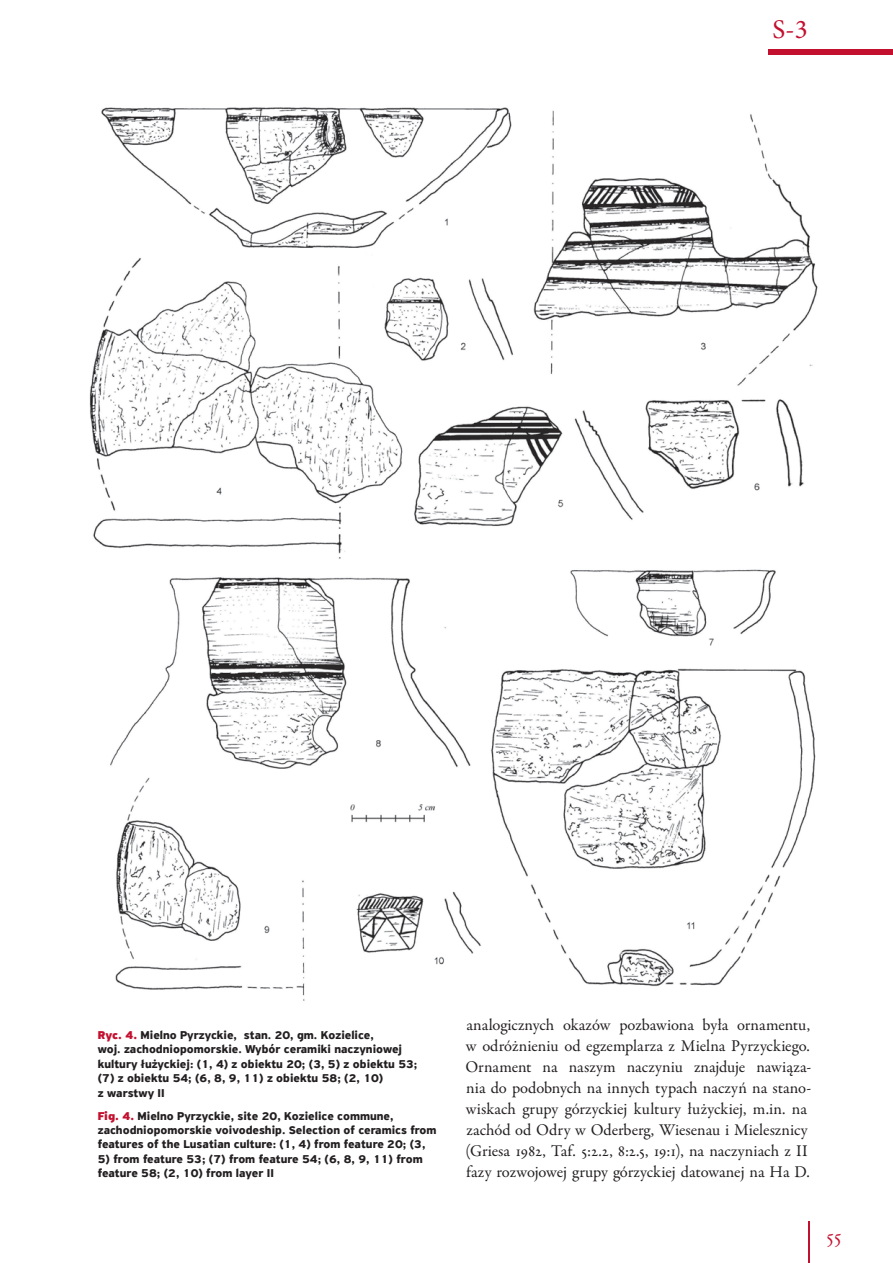
<style>
.page{position:relative;width:893px;height:1263px;background:#fff}
.page>*{position:absolute;margin:0;border:0;box-sizing:border-box;transform-origin:0 0}
.t1{font:27px "Minion Pro";color:#c3102f}
.t2{font:21px "Adobe Garamond Pro";color:#c3102f}
.t3{font:16.5px/21px "Garamond Premr Pro";letter-spacing:.005em;color:#231f20}
.t4{font:700 12px/14.4px "PF Highway Sans Pro";color:#231f20}
.s1{font-weight:900;color:#c3102f}
</style>
<div class="page">
<div style="left:769px;top:49px;width:124px;height:6px;background:#c3102f"></div>
<hr style="left:808px;top:1221px;width:1px;height:42px;background:#c3102f">
<img style="left:89px;top:107px;width:729px;height:894px">
<h1 class="t1" style="left:772px;top:13px;width:37px">S-3</h1>
<p class="t4" style="left:98px;top:1028px;width:321px"><span class="s1">Ryc. 4.</span> Mielno Pyrzyckie, stan. 20, gm. Kozielice,<br>woj. zachodniopomorskie. Wybór ceramiki naczyniowej kultury łużyckiej: (1, 4) z obiektu 20; (3, 5) z obiektu 53; (7) z obiektu 54; (6, 8, 9, 11) z obiektu 58; (2, 10)<br>z warstwy II</p>
<p class="t4" style="left:98px;top:1109px;width:340px"><span class="s1">Fig. 4.</span> Mielno Pyrzyckie, site 20, Kozielice commune, zachodniopomorskie voivodeship. Selection of ceramics from features of the Lusatian culture: (1, 4) from feature 20; (3,</p>
<p class="t4" style="left:98px;top:1152px;width:326px">5) from feature 53; (7) from feature 54; (6, 8, 9, 11) from feature 58; (2, 10) from layer II</p>
<p class="t3" style="left:465px;top:1015px;width:347px">analogicznych okazów pozbawiona była ornamentu, w odróżnieniu od egzemplarza z Mielna Pyrzyckiego.<br>Ornament na naszym naczyniu znajduje nawiąza&shy;nia do podobnych na innych typach naczyń na stano&shy;wiskach grupy górzyckiej kultury łużyckiej, m.in. na zachód od Odry w Oderberg, Wiesenau i Mielesznicy (Griesa 1982, Taf. 5:2.2, 8:2.5, 19:1), na naczyniach z II fazy rozwojowej grupy górzyckiej datowanej na Ha D.</p>
<h2 class="t2" style="left:826px;top:1224px;width:17px">55</h2>
</div>
